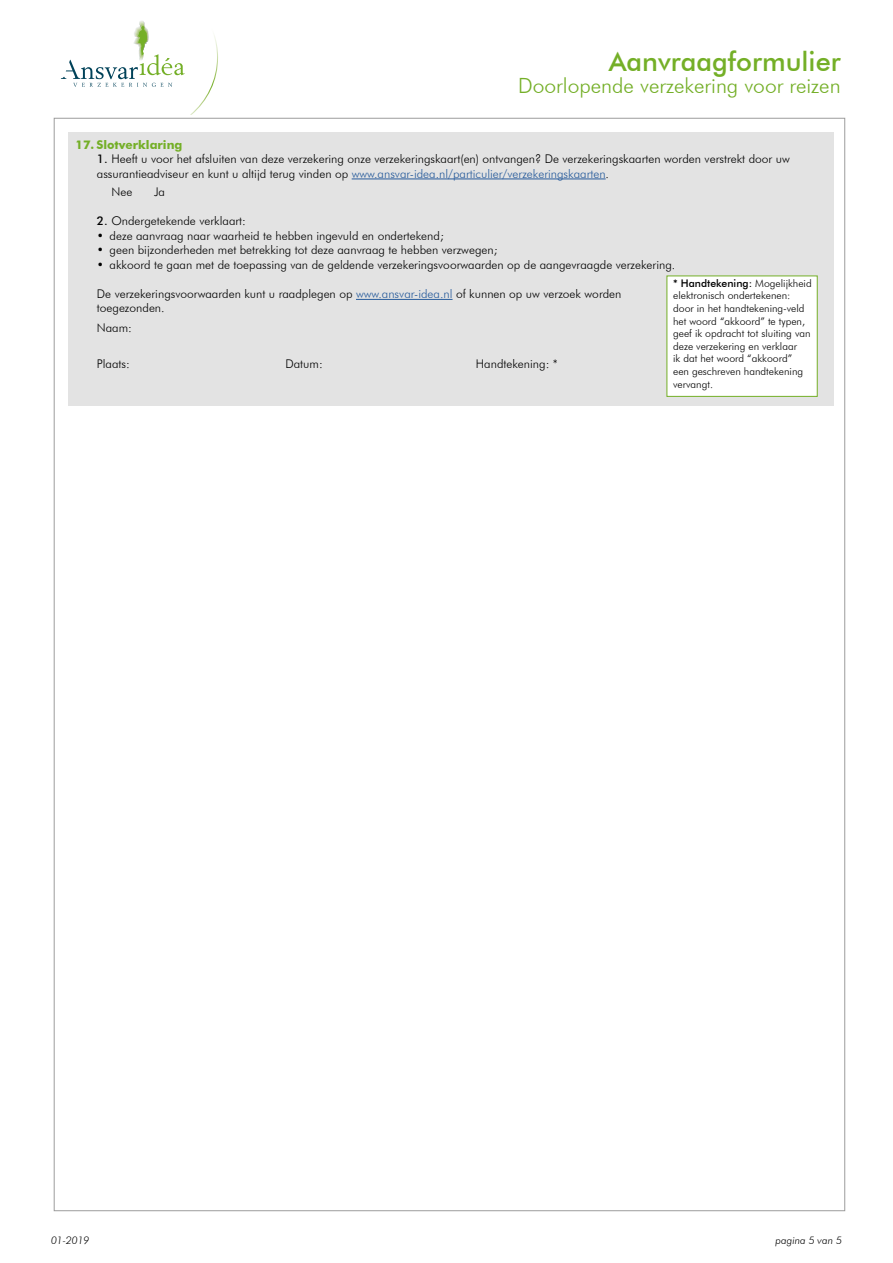
<style>
.page{position:relative;width:893px;height:1263px;background:#fff}
.page>*{position:absolute;margin:0;border:0;box-sizing:border-box;transform-origin:0 0}
.t1{font:500 27px "Futura BT";color:#74af27}
.t2{font:300 21px "Futura BT";color:#74af27}
.t3{font:300 12px/14.4px "Futura BT";color:#000}
.t4{font:700 12px "Futura BT";color:#74af27}
.t5{font:300 10.5px/12.6px "Futura BT";color:#000}
.t6{font:italic 300 10.5px "Futura BT";color:#000}
.s1{font-weight:500}
.s2{color:#275b9b}
</style>
<div class="page">
<div style="left:68px;top:132px;width:765px;height:273px;background:#e3e3e3"></div>
<svg style="left:61px;top:21px;width:157px;height:94px"></svg>
<hr style="left:352px;top:179px;width:254px;height:1px;background:#275b9b">
<hr style="left:356px;top:299px;width:97px;height:1px;background:#275b9b">
<div style="left:666px;top:276px;width:152px;height:121px;background:#fff;border:1px solid #74af27"></div>
<h1 class="t1" style="left:609px;top:45px;width:233px">Aanvraagformulier</h1>
<h2 class="t2" style="left:518px;top:73px;width:324px">Doorlopende verzekering voor reizen</h2>
<p class="t4" style="left:76px;top:137px;width:108px">17. Slotverklaring</p>
<p class="t3" style="left:97px;top:152px;width:694px"><span class="s1">1.</span> Heeft u voor het afsluiten van deze verzekering onze verzekeringskaart(en) ontvangen? De verzekeringskaarten worden verstrekt door uw assurantieadviseur en kunt u altijd terug vinden op <span class="s2">www.ansvar-idea.nl/particulier/verzekeringskaarten</span>.</p>
<p class="t3" style="left:112px;top:185px;width:22px">Nee</p>
<p class="t3" style="left:154px;top:185px;width:12px">Ja</p>
<p class="t3" style="left:97px;top:213px;width:151px"><span class="s1">2.</span> Ondergetekende verklaart:</p>
<p class="t3" style="left:97px;top:228px;width:348px">• deze aanvraag naar waarheid te hebben ingevuld en ondertekend;</p>
<p class="t3" style="left:97px;top:243px;width:402px">• geen bijzonderheden met betrekking tot deze aanvraag te hebben verzwegen;</p>
<p class="t3" style="left:97px;top:258px;width:580px">• akkoord te gaan met de toepassing van de geldende verzekeringsvoorwaarden op de aangevraagde verzekering.</p>
<p class="t3" style="left:97px;top:286px;width:526px">De verzekeringsvoorwaarden kunt u raadplegen op <span class="s2">www.ansvar-idea.nl</span> of kunnen op uw verzoek worden toegezonden.</p>
<p class="t3" style="left:97px;top:320px;width:37px">Naam:</p>
<p class="t3" style="left:97px;top:356px;width:35px">Plaats:</p>
<p class="t3" style="left:285px;top:356px;width:39px">Datum:</p>
<p class="t3" style="left:476px;top:356px;width:83px">Handtekening: *</p>
<p class="t5" style="left:673px;top:277px;width:140px"><span class="s1">* Handtekening:</span> Mogelijkheid elektronisch ondertekenen: door in het handtekening-veld het woord “akkoord” te typen, geef ik opdracht tot sluiting van deze verzekering en verklaar<br>ik dat het woord “akkoord”<br>een geschreven handtekening vervangt.</p>
<p class="t6" style="left:51px;top:1234px;width:40px">01-2019</p>
<p class="t6" style="left:775px;top:1234px;width:68px">pagina 5 van 5</p>
</div>
